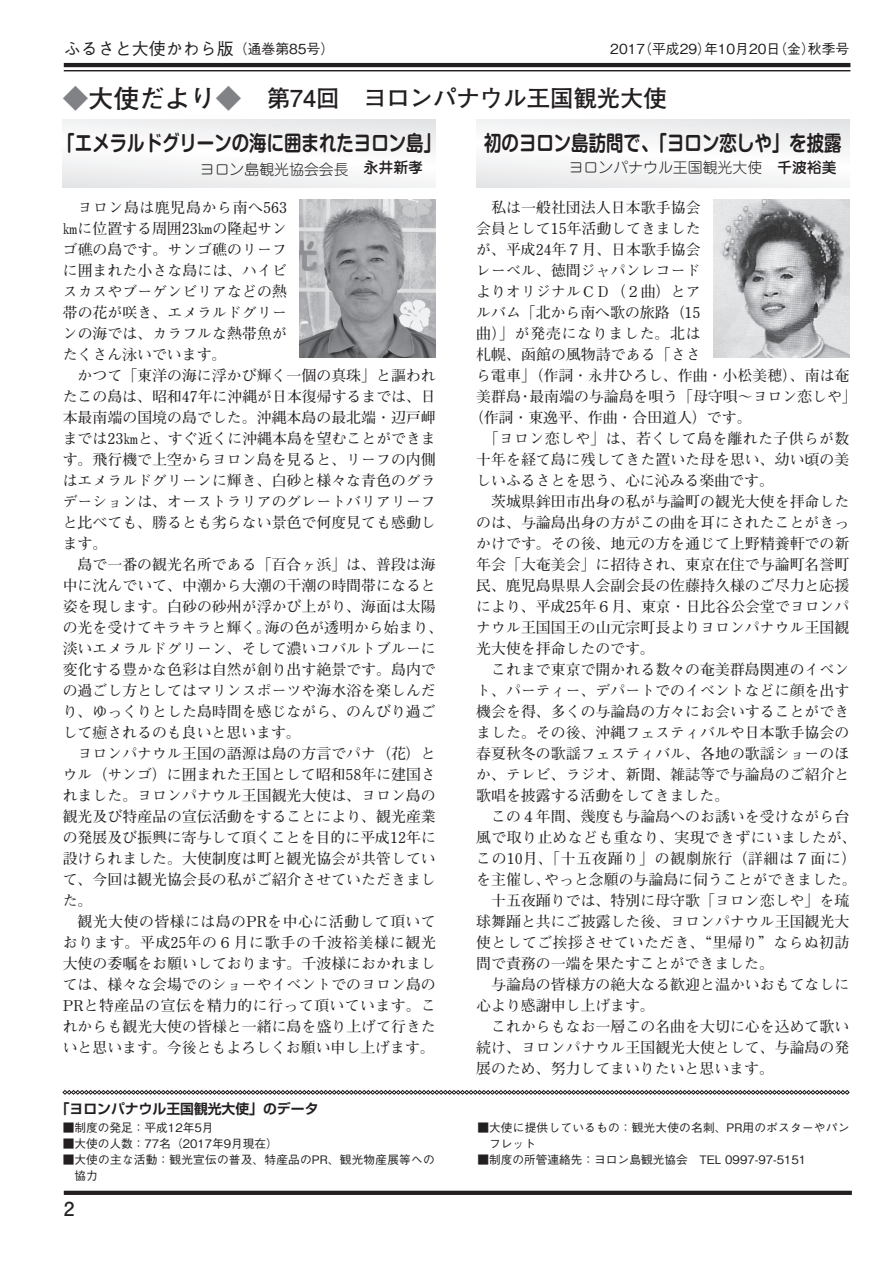
<style>
.page{position:relative;width:893px;height:1263px;background:#fff}
.page>*{position:absolute;margin:0;border:0;box-sizing:border-box;transform-origin:0 0}
.t1{font:700 23.4px "Futo Go B101 Pro";color:#231f20}
.t2{font:700 21.3px "Shin M Go Pro De";color:#231f20;scale:.82 1}
.t3{font:700 19.2px "Futo Go B101 Pro";color:#231f20}
.t4{font:500 16.95px "Gothic BBB Pro";color:#231f20}
.t5{font:700 14.85px/21px "Futo Min A101 Pro";letter-spacing:.005em;color:#231f20;text-align:justify}
.t6{font:700 14.85px "Futo Min A101 Pro";letter-spacing:.025em;color:#231f20}
.t7{font:300 14.85px "Jun 101 Pro";color:#231f20}
.t8{font:700 14.85px "Futo Min A101 Pro";letter-spacing:.055em;color:#231f20}
.t9{font:700 14.85px "Futo Min A101 Pro";letter-spacing:.05em;color:#231f20}
.t10{font:500 13.8px "Gothic BBB Pro";color:#231f20}
.t11{font:700 13.8px "Shin Go Pro De";color:#231f20}
.t12{font:500 11.7px/15.9px "Gothic BBB Pro";letter-spacing:.02em;color:#231f20}
.t13{font:500 11.7px "Gothic BBB Pro";color:#231f20}
.s1{font-size:13.8px}
.s2{font-size:25.5px;color:#808285}
.s3{font-size:25.5px}
.s4{font-family:"Jun 34 Pro";font-weight:500}
</style>
<div class="page">
<hr style="left:64px;top:63px;width:786px;height:4px;background:#231f20">
<hr style="left:64px;top:70px;width:786px;height:1px;background:#231f20">
<hr style="left:64px;top:1191px;width:788px;height:4px;background:#231f20">
<img style="left:300px;top:200px;width:136px;height:157px">
<div style="left:63px;top:119px;width:373px;height:68px;background:#f4f5f5"></div>
<img style="left:713px;top:200px;width:136px;height:157px">
<div style="left:476px;top:119px;width:373px;height:68px;background:#f4f5f5"></div>
<svg style="left:62px;top:1090px;width:788px;height:5px"></svg>
<p class="t4" style="left:64px;top:35px;width:272px">ふるさと大使かわら版<span class="s1">（通巻第85号）</span></p>
<p class="t10" style="left:610px;top:38px;width:241px">2017（平成29）年10月20日（金）秋季号</p>
<h1 class="t1" style="left:63px;top:79px;width:606px"><span class="s2">◆</span><span class="s3">大使だより</span><span class="s2">◆　</span>第74回　ヨロンパナウル王国観光大使</h1>
<h2 class="t2" style="left:58px;top:125px;width:469px">「エメラルドグリーンの海に囲まれたヨロン島」</h2>
<p class="t7" style="left:200px;top:157px;width:225px">ヨロン島観光協会会長　<span class="s4">永井新孝</span></p>
<h2 class="t2" style="left:484px;top:125px;width:437px">初のヨロン島訪問で、「ヨロン恋しや」を披露</h2>
<p class="t7" style="left:569px;top:155px;width:269px">ヨロンパナウル王国観光大使　<span class="s4">千波裕美</span></p>
<p class="t5" style="left:63px;top:195px;width:226px;text-indent:15px">ヨロン島は鹿児島から南へ563㎞に位置する周囲23㎞の隆起サンゴ礁の島です。サンゴ礁のリーフに囲まれた小さな島には、ハイビスカスやブーゲンビリアなどの熱帯の花が咲き、エメラルドグリーンの海では、カラフルな熱帯魚がたくさん泳いでいます。</p>
<p class="t5" style="left:63px;top:363px;width:375px;text-indent:15px">かつて「東洋の海に浮かび輝く一個の真珠」と謳われたこの島は、昭和47年に沖縄が日本復帰するまでは、日本最南端の国境の島でした。沖縄本島の最北端・辺戸岬までは23㎞と、すぐ近くに沖縄本島を望むことができます。飛行機で上空からヨロン島を見ると、リーフの内側はエメラルドグリーンに輝き、白砂と様々な青色のグラデーションは、オーストラリアのグレートバリアリーフと比べても、勝るとも劣らない景色で何度見ても感動します。</p>
<p class="t5" style="left:63px;top:552px;width:382px;text-align:left;text-indent:15px">島で一番の観光名所である「百合ヶ浜」は、普段は海中に沈んでいて、中潮から大潮の干潮の時間帯になると姿を現します。白砂の砂州が浮かび上がり、海面は太陽の光を受けてキラキラと輝く。海の色が透明から始まり、淡いエメラルドグリーン、そして濃いコバルトブルーに変化する豊かな色彩は自然が創り出す絶景です。島内での過ごし方としてはマリンスポーツや海水浴を楽しんだり、ゆっくりとした島時間を感じながら、のんびり過ごして癒されるのも良いと思います。</p>
<p class="t5" style="left:63px;top:741px;width:375px;text-indent:15px">ヨロンパナウル王国の語源は島の方言でパナ（花）とウル（サンゴ）に囲まれた王国として昭和58年に建国されました。ヨロンパナウル王国観光大使は、ヨロン島の観光及び特産品の宣伝活動をすることにより、観光産業の発展及び振興に寄与して頂くことを目的に平成12年に設けられました。大使制度は町と観光協会が共管していて、今回は観光協会長の私がご紹介させていただきました。</p>
<p class="t5" style="left:63px;top:909px;width:375px;text-indent:15px">観光大使の皆様には島のPRを中心に活動して頂いております。平成25年の６月に歌手の千波裕美様に観光大使の委嘱をお願いしております。千波様におかれましては、様々な会場でのショーやイベントでのヨロン島のPRと特産品の宣伝を精力的に行って頂いています。これからも観光大使の皆様と一緒に島を盛り上げて行きたいと思います。今後ともよろしくお願い申し上げます。</p>
<p class="t11" style="left:56px;top:1097px;width:264px">「ヨロンパナウル王国観光大使」のデータ</p>
<p class="t13" style="left:63px;top:1118px;width:152px">■制度の発足：平成12年5月</p>
<p class="t13" style="left:63px;top:1134px;width:217px">■大使の人数：77名（2017年9月現在）</p>
<p class="t12" style="left:74px;top:1150px;width:362px;text-indent:-12px">■大使の主な活動：観光宣伝の普及、特産品のPR、観光物産展等への協力</p>
<p class="t3" style="left:64px;top:1193px;width:12px">2</p>
<p class="t5" style="left:491px;top:195px;width:211px">私は一般社団法人日本歌手協会</p>
<p class="t5" style="left:476px;top:216px;width:226px">会員として15年活動してきました</p>
<p class="t5" style="left:476px;top:237px;width:226px">が、平成24年７月、日本歌手協会</p>
<p class="t5" style="left:476px;top:258px;width:226px">レーベル、徳間ジャパンレコード</p>
<p class="t5" style="left:476px;top:279px;width:226px">よりオリジナルＣＤ（２曲）とア</p>
<p class="t5" style="left:476px;top:300px;width:226px">ルバム「北から南へ歌の旅路（15</p>
<p class="t9" style="left:476px;top:322px;width:226px">曲）」が発売になりました。北は</p>
<p class="t5" style="left:476px;top:342px;width:226px">札幌、函館の風物詩である「ささ</p>
<p class="t5" style="left:476px;top:363px;width:375px">ら電車」（作詞・永井ひろし、作曲・小松美穂）、南は奄</p>
<p class="t5" style="left:476px;top:384px;width:382px">美群島・最南端の与論島を唄う「母守唄～ヨロン恋しや」</p>
<p class="t5" style="left:469px;top:405px;width:284px">（作詞・東逸平、作曲・合田道人）です。</p>
<p class="t6" style="left:484px;top:427px;width:367px">「ヨロン恋しや」は、若くして島を離れた子供らが数</p>
<p class="t5" style="left:476px;top:447px;width:375px">十年を経て島に残してきた置いた母を思い、幼い頃の美</p>
<p class="t5" style="left:476px;top:468px;width:299px">しいふるさとを思う、心に沁みる楽曲です。</p>
<p class="t5" style="left:491px;top:489px;width:360px">茨城県鉾田市出身の私が与論町の観光大使を拝命した</p>
<p class="t5" style="left:476px;top:510px;width:375px">のは、与論島出身の方がこの曲を耳にされたことがきっ</p>
<p class="t5" style="left:476px;top:531px;width:375px">かけです。その後、地元の方を通じて上野精養軒での新</p>
<p class="t5" style="left:476px;top:552px;width:375px">年会「大奄美会」に招待され、東京在住で与論町名誉町</p>
<p class="t5" style="left:476px;top:573px;width:375px">民、鹿児島県県人会副会長の佐藤持久様のご尽力と応援</p>
<p class="t5" style="left:476px;top:594px;width:375px">により、平成25年６月、東京・日比谷公会堂でヨロンパ</p>
<p class="t5" style="left:476px;top:615px;width:375px">ナウル王国国王の山元宗町長よりヨロンパナウル王国観</p>
<p class="t5" style="left:476px;top:636px;width:180px">光大使を拝命したのです。</p>
<p class="t5" style="left:491px;top:657px;width:360px">これまで東京で開かれる数々の奄美群島関連のイベン</p>
<p class="t5" style="left:476px;top:678px;width:375px">ト、パーティー、デパートでのイベントなどに顔を出す</p>
<p class="t5" style="left:476px;top:699px;width:375px">機会を得、多くの与論島の方々にお会いすることができ</p>
<p class="t5" style="left:476px;top:720px;width:375px">ました。その後、沖縄フェスティバルや日本歌手協会の</p>
<p class="t5" style="left:476px;top:741px;width:375px">春夏秋冬の歌謡フェスティバル、各地の歌謡ショーのほ</p>
<p class="t5" style="left:476px;top:762px;width:375px">か、テレビ、ラジオ、新聞、雑誌等で与論島のご紹介と</p>
<p class="t5" style="left:476px;top:783px;width:254px">歌唱を披露する活動をしてきました。</p>
<p class="t5" style="left:491px;top:804px;width:360px">この４年間、幾度も与論島へのお誘いを受けながら台</p>
<p class="t6" style="left:476px;top:826px;width:382px">風で取り止めなども重なり、実現できずにいましたが、</p>
<p class="t8" style="left:476px;top:847px;width:382px">この10月、「十五夜踊り」の観劇旅行（詳細は７面に）</p>
<p class="t5" style="left:476px;top:867px;width:382px">を主催し、やっと念願の与論島に伺うことができました。</p>
<p class="t5" style="left:491px;top:888px;width:360px">十五夜踊りでは、特別に母守歌「ヨロン恋しや」を琉</p>
<p class="t5" style="left:476px;top:909px;width:375px">球舞踊と共にご披露した後、ヨロンパナウル王国観光大</p>
<p class="t6" style="left:476px;top:931px;width:375px">使としてご挨拶させていただき、“里帰り”ならぬ初訪</p>
<p class="t5" style="left:476px;top:951px;width:299px">問で責務の一端を果たすことができました。</p>
<p class="t5" style="left:491px;top:972px;width:360px">与論島の皆様方の絶大なる歓迎と温かいおもてなしに</p>
<p class="t5" style="left:476px;top:993px;width:180px">心より感謝申し上げます。</p>
<p class="t5" style="left:491px;top:1014px;width:360px">これからもなお一層この名曲を大切に心を込めて歌い</p>
<p class="t5" style="left:476px;top:1035px;width:375px">続け、ヨロンパナウル王国観光大使として、与論島の発</p>
<p class="t5" style="left:476px;top:1056px;width:299px">展のため、努力してまいりたいと思います。</p>
<p class="t12" style="left:489px;top:1118px;width:362px;text-indent:-12px">■大使に提供しているもの：観光大使の名刺、PR用のポスターやパンフレット</p>
<p class="t13" style="left:477px;top:1150px;width:330px">■制度の所管連絡先：ヨロン島観光協会　TEL 0997-97-5151</p>
</div>
